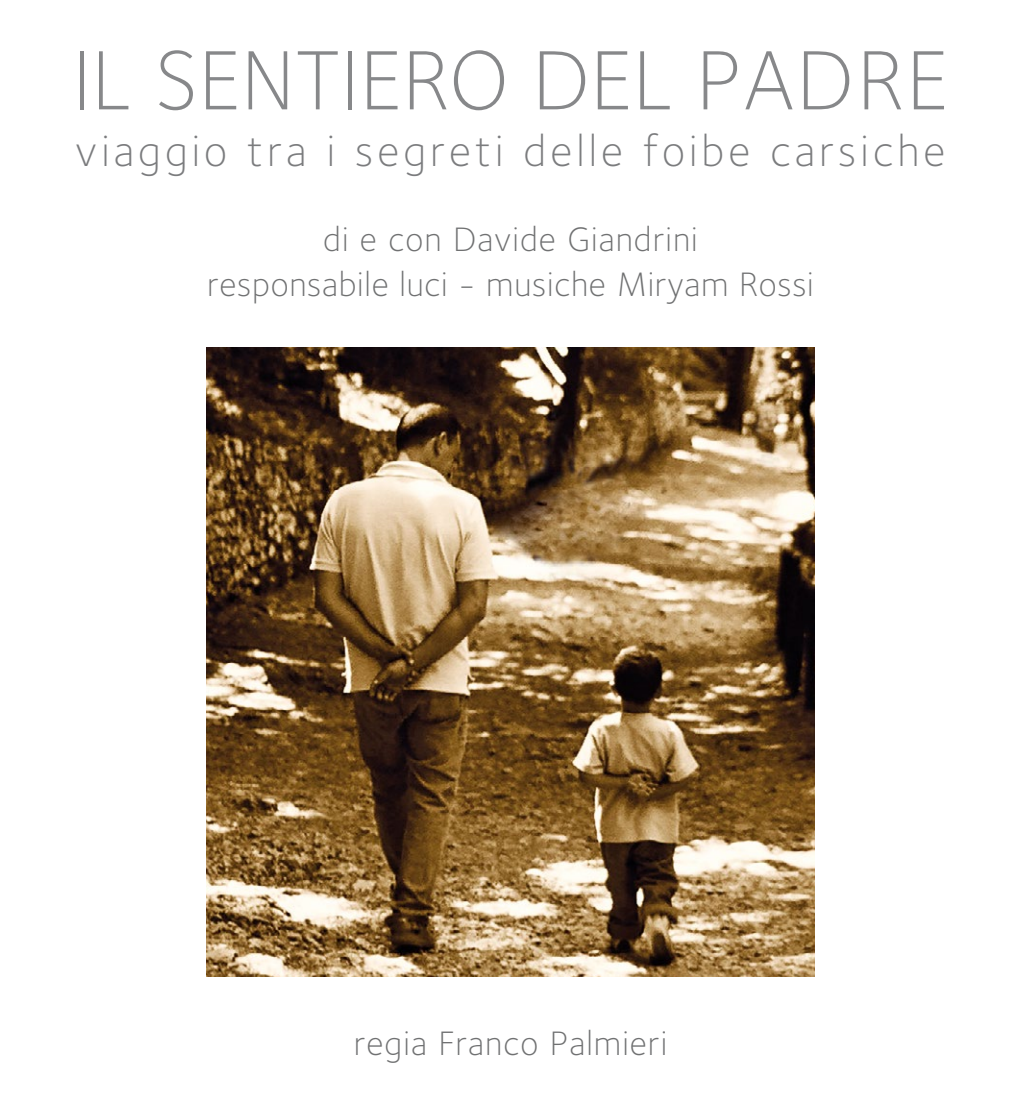
<style>
.page{position:relative;width:1021px;height:1106px;background:#fff}
.page>*{position:absolute;margin:0;border:0;box-sizing:border-box;transform-origin:0 0}
.t1{font:300 87px "Foundry Sterling";color:#87888a}
.t2{font:300 45px "Foundry Sterling";letter-spacing:.09em;color:#7b7c7e}
.t3{font:300 35.1px/45px "Foundry Sterling";letter-spacing:.03em;color:#707172;text-align:center}
</style>
<div class="page">
<img style="left:207px;top:348px;width:607px;height:628px">
<h1 class="t1" style="left:72px;top:19px;width:877px">IL SENTIERO DEL PADRE</h1>
<p class="t2" style="left:76px;top:119px;width:871px">viaggio tra i segreti delle foibe carsiche</p>
<p class="t3" style="left:207px;top:216px;width:608px">di e con Davide Giandrini<br>responsabile luci - musiche Miryam Rossi</p>
<p class="t3" style="left:354px;top:1019px;width:315px">regia Franco Palmieri</p>
</div>
